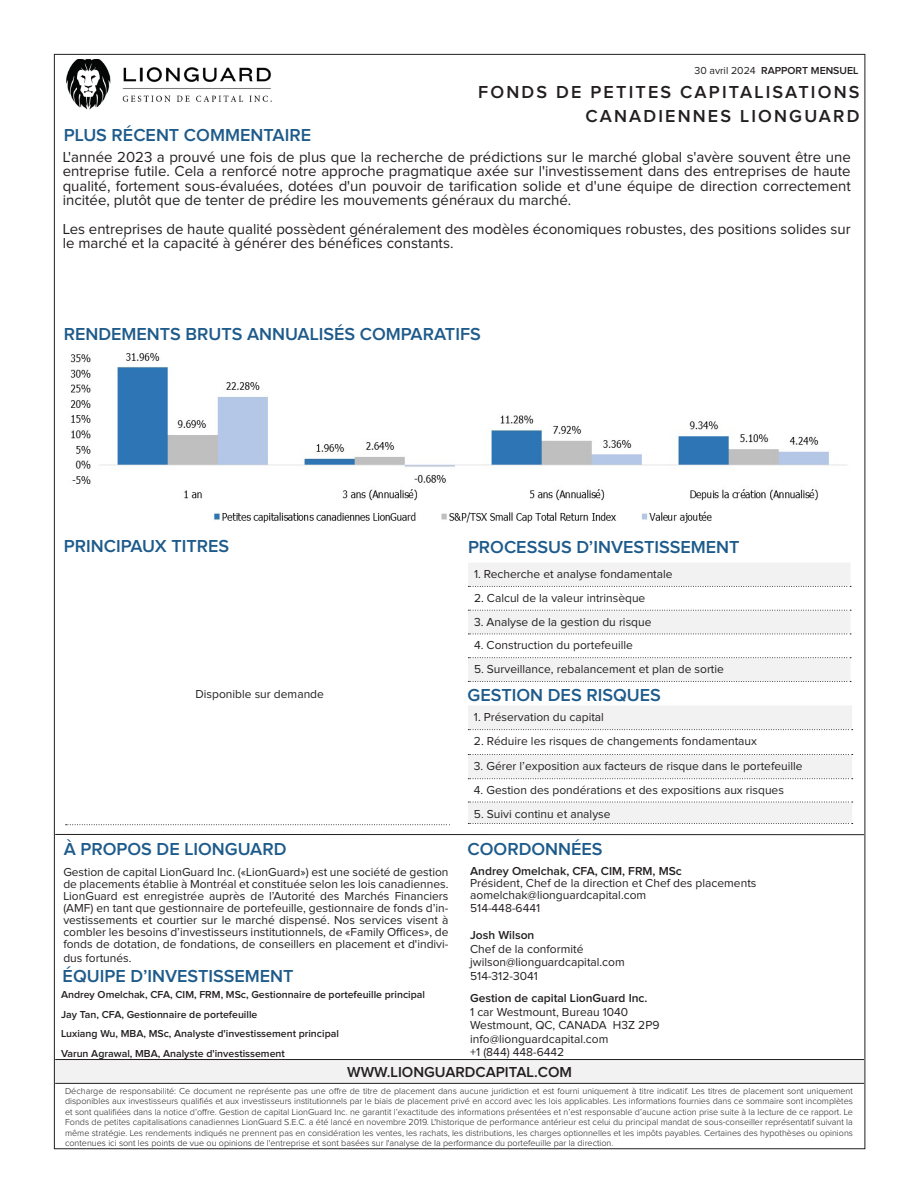
<style>
.page{position:relative;width:918px;height:1188px;background:#fff}
.page>*{position:absolute;margin:0;border:0;box-sizing:border-box;transform-origin:0 0}
.t1{font:600 18px "Proxima Nova";color:#1e5b8b}
.t2{font:600 18px/24px "Proxima Nova";letter-spacing:.12em;color:#231f20;text-align:right}
.t3{font:15px/14.4px "Proxima Nova";color:#231f20;text-align:justify}
.t4{font:600 15px "Proxima Nova";color:#231f20}
.t5{font:12px/12px "Proxima Nova";color:#231f20;text-align:justify}
.t6{font:600 12px "Proxima Nova";color:#231f20}
.t7{font:600 10.5px "Proxima Nova";color:#231f20}
.t8{font:300 9px/10.5px "Proxima Nova";color:#231f20;text-align:justify}
.s1{font-weight:400}
</style>
<div class="page">
<img style="left:66px;top:60px;width:206px;height:50px">
<hr style="left:55px;top:834px;width:809px;height:1px;background:#231f20">
<svg style="left:468px;top:563px;width:382px;height:118px;fill:#f2f2f2"></svg>
<svg style="left:468px;top:586px;width:383px;height:1px"></svg>
<svg style="left:468px;top:610px;width:383px;height:1px"></svg>
<svg style="left:468px;top:634px;width:383px;height:1px"></svg>
<svg style="left:468px;top:657px;width:383px;height:1px"></svg>
<svg style="left:468px;top:681px;width:383px;height:1px"></svg>
<svg style="left:468px;top:706px;width:384px;height:117px;fill:#f2f2f2"></svg>
<svg style="left:468px;top:729px;width:385px;height:1px"></svg>
<svg style="left:468px;top:754px;width:385px;height:1px"></svg>
<svg style="left:468px;top:778px;width:385px;height:1px"></svg>
<svg style="left:468px;top:802px;width:385px;height:1px"></svg>
<svg style="left:468px;top:823px;width:385px;height:1px"></svg>
<svg style="left:66px;top:824px;width:384px;height:1px"></svg>
<img style="left:70px;top:353px;width:777px;height:170px">
<div style="left:55px;top:1060px;width:809px;height:23px;background:#f2f2f2"></div>
<hr style="left:55px;top:1059px;width:809px;height:1px;background:#231f20">
<hr style="left:55px;top:1083px;width:809px;height:1px;background:#231f20">
<p class="t7" style="left:695px;top:64px;width:165px"><span class="s1">30 avril 2024</span> RAPPORT MENSUEL</p>
<p class="t2" style="left:478px;top:81px;width:383px">FONDS DE PETITES CAPITALISATIONS<br>CANADIENNES LIONGUARD</p>
<p class="t1" style="left:64px;top:125px;width:249px">PLUS RÉCENT COMMENTAIRE</p>
<p class="t3" style="left:63px;top:150px;width:790px">L'année 2023 a prouvé une fois de plus que la recherche de prédictions sur le marché global s'avère souvent être une entreprise futile. Cela a renforcé notre approche pragmatique axée sur l'investissement dans des entreprises de haute qualité, fortement sous-évaluées, dotées d'un pouvoir de tarification solide et d'une équipe de direction correctement incitée, plutôt que de tenter de prédire les mouvements généraux du marché.</p>
<p class="t3" style="left:63px;top:222px;width:790px">Les entreprises de haute qualité possèdent généralement des modèles économiques robustes, des positions solides sur le marché et la capacité à générer des bénéfices constants.</p>
<p class="t1" style="left:64px;top:324px;width:419px">RENDEMENTS BRUTS ANNUALISÉS COMPARATIFS</p>
<p class="t1" style="left:64px;top:536px;width:167px">PRINCIPAUX TITRES</p>
<p class="t1" style="left:468px;top:537px;width:273px">PROCESSUS D’INVESTISSEMENT</p>
<p class="t5" style="left:474px;top:568px;width:200px">1. Recherche et analyse fondamentale</p>
<p class="t5" style="left:474px;top:592px;width:173px">2. Calcul de la valeur intrinsèque</p>
<p class="t5" style="left:474px;top:616px;width:179px">3. Analyse de la gestion du risque</p>
<p class="t5" style="left:474px;top:640px;width:160px">4. Construction du portefeuille</p>
<p class="t5" style="left:474px;top:663px;width:251px">5. Surveillance, rebalancement et plan de sortie</p>
<p class="t5" style="left:474px;top:711px;width:132px">1. Préservation du capital</p>
<p class="t5" style="left:474px;top:735px;width:285px">2. Réduire les risques de changements fondamentaux</p>
<p class="t5" style="left:474px;top:760px;width:330px">3. Gérer l’exposition aux facteurs de risque dans le portefeuille</p>
<p class="t5" style="left:474px;top:785px;width:312px">4. Gestion des pondérations et des expositions aux risques</p>
<p class="t5" style="left:474px;top:808px;width:138px">5. Suivi continu et analyse</p>
<p class="t5" style="left:196px;top:689px;width:130px">Disponible sur demande</p>
<p class="t1" style="left:468px;top:684px;width:195px">GESTION DES RISQUES</p>
<p class="t1" style="left:64px;top:839px;width:224px">À PROPOS DE LIONGUARD</p>
<p class="t1" style="left:468px;top:839px;width:137px">COORDONNÉES</p>
<p class="t5" style="left:63px;top:867px;width:387px">Gestion de capital LionGuard Inc. («LionGuard») est une société de gestion de placements établie à Montréal et constituée selon les lois canadiennes.<br>LionGuard est enregistrée auprès de l’Autorité des Marchés Financiers (AMF) en tant que gestionnaire de portefeuille, gestionnaire de fonds d’in&shy;vestissements et courtier sur le marché dispensé. Nos services visent à combler les besoins d’investisseurs institutionnels, de «Family Offices», de fonds de dotation, de fondations, de conseillers en placement et d'indivi-</p>
<p class="t5" style="left:63px;top:952px;width:70px">dus fortunés.</p>
<p class="t1" style="left:63px;top:966px;width:232px">ÉQUIPE D’INVESTISSEMENT</p>
<p class="t7" style="left:61px;top:989px;width:366px">Andrey Omelchak, CFA, CIM, FRM, MSc, Gestionnaire de portefeuille principal</p>
<p class="t7" style="left:61px;top:1008px;width:198px">Jay Tan, CFA, Gestionnaire de portefeuille</p>
<p class="t7" style="left:61px;top:1028px;width:279px">Luxiang Wu, MBA, MSc, Analyste d'investissement principal</p>
<p class="t7" style="left:61px;top:1047px;width:225px">Varun Agrawal, MBA, Analyste d'investissement</p>
<p class="t6" style="left:470px;top:864px;width:213px">Andrey Omelchak, CFA, CIM, FRM, MSc</p>
<p class="t5" style="left:470px;top:877px;width:288px">Président, Chef de la direction et Chef des placements</p>
<p class="t5" style="left:470px;top:889px;width:178px">aomelchak@lionguardcapital.com</p>
<p class="t5" style="left:470px;top:903px;width:71px">514-448-6441</p>
<p class="t6" style="left:470px;top:929px;width:66px">Josh Wilson</p>
<p class="t5" style="left:470px;top:943px;width:115px">Chef de la conformité</p>
<p class="t5" style="left:470px;top:957px;width:156px">jwilson@lionguardcapital.com</p>
<p class="t5" style="left:470px;top:970px;width:69px">514-312-3041</p>
<p class="t6" style="left:470px;top:992px;width:179px">Gestion de capital LionGuard Inc.</p>
<p class="t5" style="left:470px;top:1006px;width:160px">1 car Westmount, Bureau 1040</p>
<p class="t5" style="left:470px;top:1020px;width:191px">Westmount, QC, CANADA H3Z 2P9</p>
<p class="t5" style="left:470px;top:1033px;width:140px">info@lionguardcapital.com</p>
<p class="t5" style="left:470px;top:1047px;width:96px">+1 (844) 448-6442</p>
<p class="t4" style="left:347px;top:1064px;width:226px">WWW.LIONGUARDCAPITAL.COM</p>
<p class="t8" style="left:65px;top:1086px;width:789px">Décharge de responsabilité: Ce document ne représente pas une offre de titre de placement dans aucune juridiction et est fourni uniquement à titre indicatif. Les titres de placement sont uniquement disponibles aux investisseurs qualifiés et aux investisseurs institutionnels par le biais de placement privé en accord avec les lois applicables. Les informations fournies dans ce sommaire sont incomplètes et sont qualifiées dans la notice d’offre. Gestion de capital LionGuard Inc. ne garantit l’exactitude des informations présentées et n’est responsable d’aucune action prise suite à la lecture de ce rapport. Le Fonds de petites capitalisations canadiennes LionGuard S.E.C. a été lancé en novembre 2019. L'historique de performance antérieur est celui du principal mandat de sous-conseiller représentatif suivant la même stratégie. Les rendements indiqués ne prennent pas en considération les ventes, les rachats, les distributions, les charges optionnelles et les impôts payables. Certaines des hypothèses ou opinions contenues ici sont les points de vue ou opinions de l'entreprise et sont basées sur l'analyse de la performance du portefeuille par la direction.</p>
</div>
